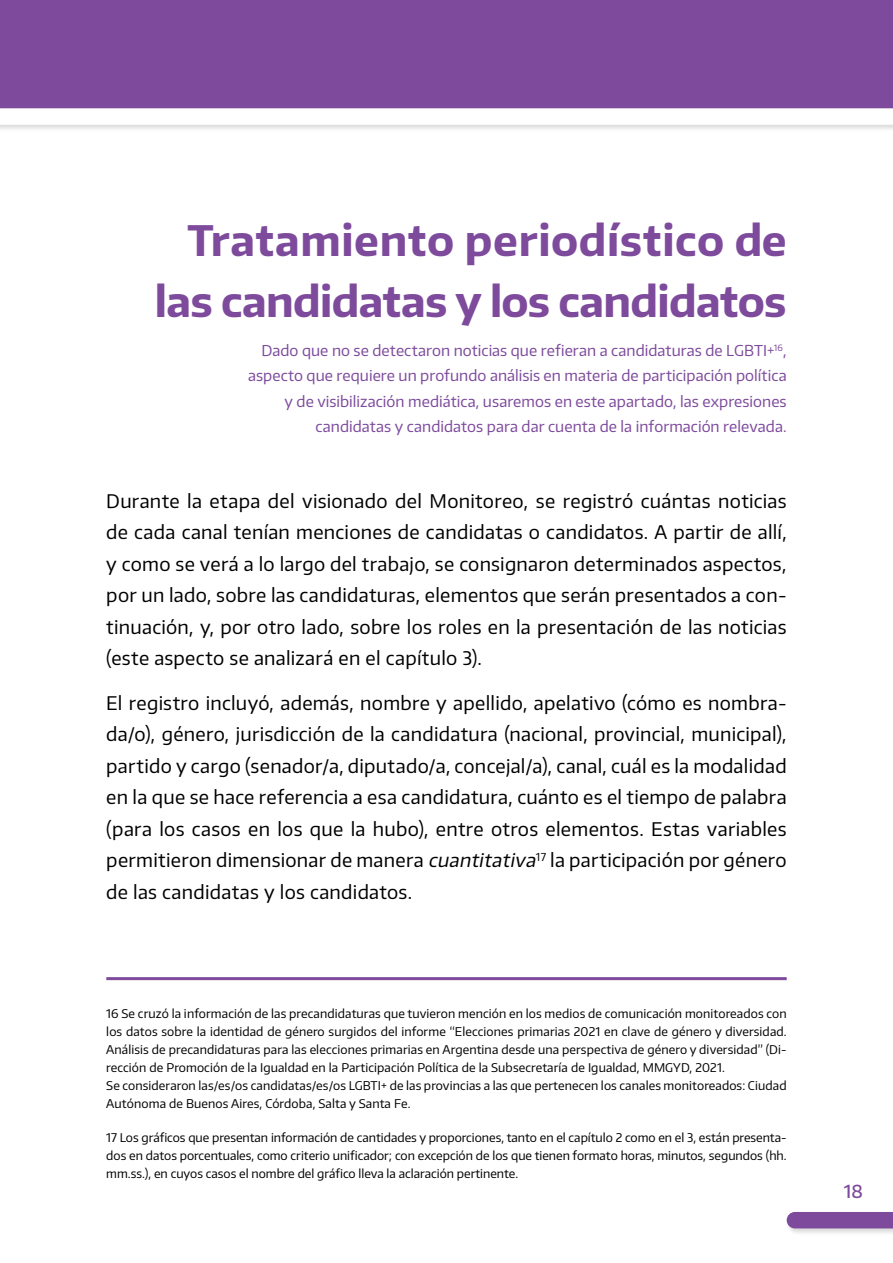
<style>
.page{position:relative;width:893px;height:1263px;background:#fff}
.page>*{position:absolute;margin:0;border:0;box-sizing:border-box;transform-origin:0 0}
.t1{font:700 42px/61.5px "Encode Sans";letter-spacing:-.01em;color:#7d4a9c;text-align:right}
.t2{font:18.75px/31.5px "Encode Sans";letter-spacing:.015em;color:#000;text-align:justify}
.t3{font:500 18px "Encode Sans";color:#7d4a9c}
.t4{font:15px/25.5px "Encode Sans";letter-spacing:.005em;color:#7d4a9c;text-align:right}
.t5{font:12px/18px "Encode Sans";letter-spacing:.01em;color:#000}
.s1{font-style:italic}
</style>
<div class="page">
<div style="left:0;top:0;width:893px;height:115px;background:#7d4a9c"></div>
<div style="left:0;top:107px;width:893px;height:25px;background:#000;opacity:.15"></div>
<svg style="left:0;top:108px;width:893px;height:17px"></svg>
<div style="left:786px;top:1211px;width:107px;height:25px;background:#000;opacity:.15"></div>
<div style="left:787px;top:1212px;width:106px;height:16px;background:#7d4a9c"></div>
<hr style="left:106px;top:977px;width:681px;height:3px;background:#7d4a9c">
<h1 class="t1" style="left:155px;top:208px;width:633px">Tratamiento periodístico de las candidatas y los candidatos</h1>
<p class="t4" style="left:248px;top:337px;width:540px">Dado que no se detectaron noticias que refieran a candidaturas de LGBTI+<sup>16</sup>, aspecto que requiere un profundo análisis en materia de participación política y de visibilización mediática, usaremos en este apartado, las expresiones candidatas y candidatos para dar cuenta de la información relevada.</p>
<p class="t2" style="left:106px;top:485px;width:682px">Durante la etapa del visionado del Monitoreo, se registró cuántas noticias de cada canal tenían menciones de candidatas o candidatos. A partir de allí, y como se verá a lo largo del trabajo, se consignaron determinados aspectos, por un lado, sobre las candidaturas, elementos que serán presentados a con&shy;tinuación, y, por otro lado, sobre los roles en la presentación de las noticias (este aspecto se analizará en el capítulo 3).</p>
<p class="t2" style="left:106px;top:686px;width:682px">El registro incluyó, además, nombre y apellido, apelativo (cómo es nombra&shy;da/o), género, jurisdicción de la candidatura (nacional, provincial, municipal), partido y cargo (senador/a, diputado/a, concejal/a), canal, cuál es la modalidad en la que se hace referencia a esa candidatura, cuánto es el tiempo de palabra (para los casos en los que la hubo), entre otros elementos. Estas variables permitieron dimensionar de manera <span class="s1">cuantitativa</span><sup>17</sup> la participación por género de las candidatas y los candidatos.</p>
<p class="t5" style="left:106px;top:1004px;width:682px">16 Se cruzó la información de las precandidaturas que tuvieron mención en los medios de comunicación monitoreados con los datos sobre la identidad de género surgidos del informe “Elecciones primarias 2021 en clave de género y diversidad.<br>Análisis de precandidaturas para las elecciones primarias en Argentina desde una perspectiva de género y diversidad” (Di&shy;rección de Promoción de la Igualdad en la Participación Política de la Subsecretaría de Igualdad, MMGYD, 2021.<br>Se consideraron las/es/os candidatas/es/os LGBTI+ de las provincias a las que pertenecen los canales monitoreados: Ciudad Autónoma de Buenos Aires, Córdoba, Salta y Santa Fe.</p>
<p class="t5" style="left:106px;top:1128px;width:682px;text-align:justify">17 Los gráficos que presentan información de cantidades y proporciones, tanto en el capítulo 2 como en el 3, están presenta&shy;dos en datos porcentuales, como criterio unificador; con excepción de los que tienen formato horas, minutos, segundos (hh. mm.ss.), en cuyos casos el nombre del gráfico lleva la aclaración pertinente.</p>
<h3 class="t3" style="left:844px;top:1180px;width:21px">18</h3>
</div>
